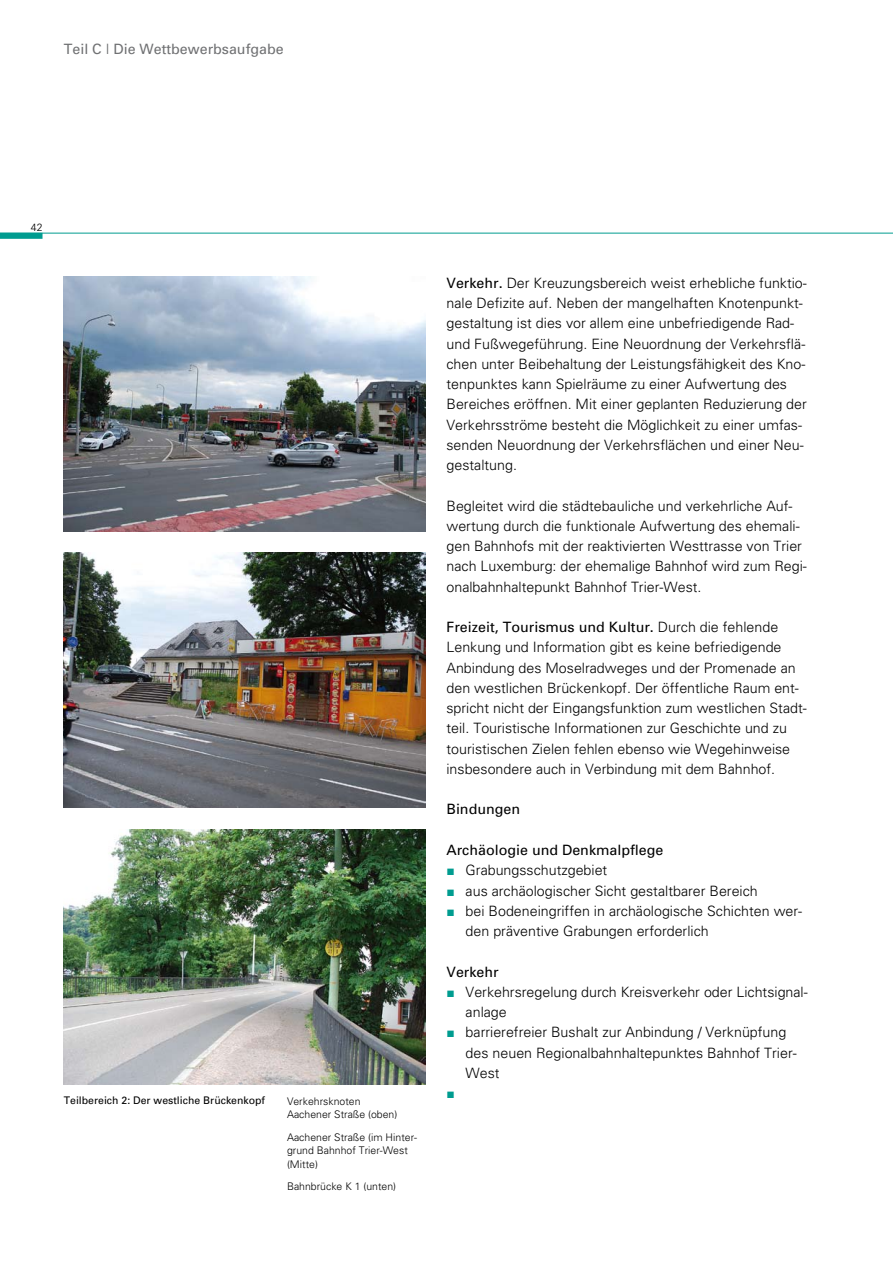
<style>
.page{position:relative;width:893px;height:1263px;background:#fff}
.page>*{position:absolute;margin:0;border:0;box-sizing:border-box;transform-origin:0 0}
.t1{font:300 14.25px/20.2px "Univers";color:#000}
.t2{font:14.25px "Univers";color:#000}
.t3{font:14.25px "Univers";color:#707173}
.t4{font:300 10.5px/13.5px "Univers";color:#000}
.t5{font:10.5px "Univers";color:#000}
.s1{font-weight:400}
</style>
<div class="page">
<hr style="left:0;top:233px;width:893px;height:1px;background:#009c90">
<div style="left:0;top:233px;width:43px;height:6px;background:#009c90"></div>
<img style="left:64px;top:829px;width:361px;height:255px">
<img style="left:64px;top:553px;width:361px;height:255px">
<img style="left:64px;top:276px;width:361px;height:255px">
<p class="t3" style="left:64px;top:40px;width:221px">Teil C | Die Wettbewerbsaufgabe</p>
<p class="t4" style="left:31px;top:220px;width:13px">42</p>
<p class="t5" style="left:64px;top:1093px;width:203px">Teilbereich 2: Der westliche Brückenkopf</p>
<p class="t4" style="left:287px;top:1094px;width:112px">Verkehrsknoten<br>Aachener Straße (oben)</p>
<p class="t4" style="left:287px;top:1130px;width:132px">Aachener Straße (im Hinter&shy;grund Bahnhof Trier-West (Mitte)</p>
<p class="t4" style="left:287px;top:1180px;width:111px">Bahnbrücke K 1 (unten)</p>
<p class="t1" style="left:446px;top:272px;width:362px"><span class="s1">Verkehr.</span> Der Kreuzungsbereich weist erhebliche funktio&shy;nale Defizite auf. Neben der mangelhaften Knotenpunkt&shy;gestaltung ist dies vor allem eine unbefriedigende Rad&shy;und Fußwegeführung. Eine Neuordnung der Verkehrsflä&shy;chen unter Beibehaltung der Leistungsfähigkeit des Kno&shy;tenpunktes kann Spielräume zu einer Aufwertung des Bereiches eröffnen. Mit einer geplanten Reduzierung der Verkehrsströme besteht die Möglichkeit zu einer umfas&shy;senden Neuordnung der Verkehrsflächen und einer Neu&shy;gestaltung.</p>
<p class="t1" style="left:446px;top:495px;width:362px">Begleitet wird die städtebauliche und verkehrliche Auf&shy;wertung durch die funktionale Aufwertung des ehemali&shy;gen Bahnhofs mit der reaktivierten Westtrasse von Trier nach Luxemburg: der ehemalige Bahnhof wird zum Regi&shy;onalbahnhaltepunkt Bahnhof Trier-West.</p>
<p class="t1" style="left:446px;top:617px;width:362px"><span class="s1">Freizeit, Tourismus und Kultur.</span> Durch die fehlende Lenkung und Information gibt es keine befriedigende Anbindung des Moselradweges und der Promenade an den westlichen Brückenkopf. Der öffentliche Raum ent&shy;spricht nicht der Eingangsfunktion zum westlichen Stadt&shy;teil. Touristische Informationen zur Geschichte und zu touristischen Zielen fehlen ebenso wie Wegehinweise insbesondere auch in Verbindung mit dem Bahnhof.</p>
<p class="t2" style="left:446px;top:800px;width:75px">Bindungen</p>
<p class="t2" style="left:446px;top:841px;width:218px">Archäologie und Denkmalpflege</p>
<p class="t1" style="left:466px;top:860px;width:338px">Grabungsschutzgebiet<br>aus archäologischer Sicht gestaltbarer Bereich<br>bei Bodeneingriffen in archäologische Schichten wer&shy;den präventive Grabungen erforderlich</p>
<p class="t2" style="left:446px;top:962px;width:54px">Verkehr</p>
<p class="t1" style="left:466px;top:981px;width:344px">Verkehrsregelung durch Kreisverkehr oder Lichtsignal&shy;anlage<br>barrierefreier Bushalt zur Anbindung / Verknüpfung des neuen Regionalbahnhaltepunktes Bahnhof Trier-West</p>
</div>
